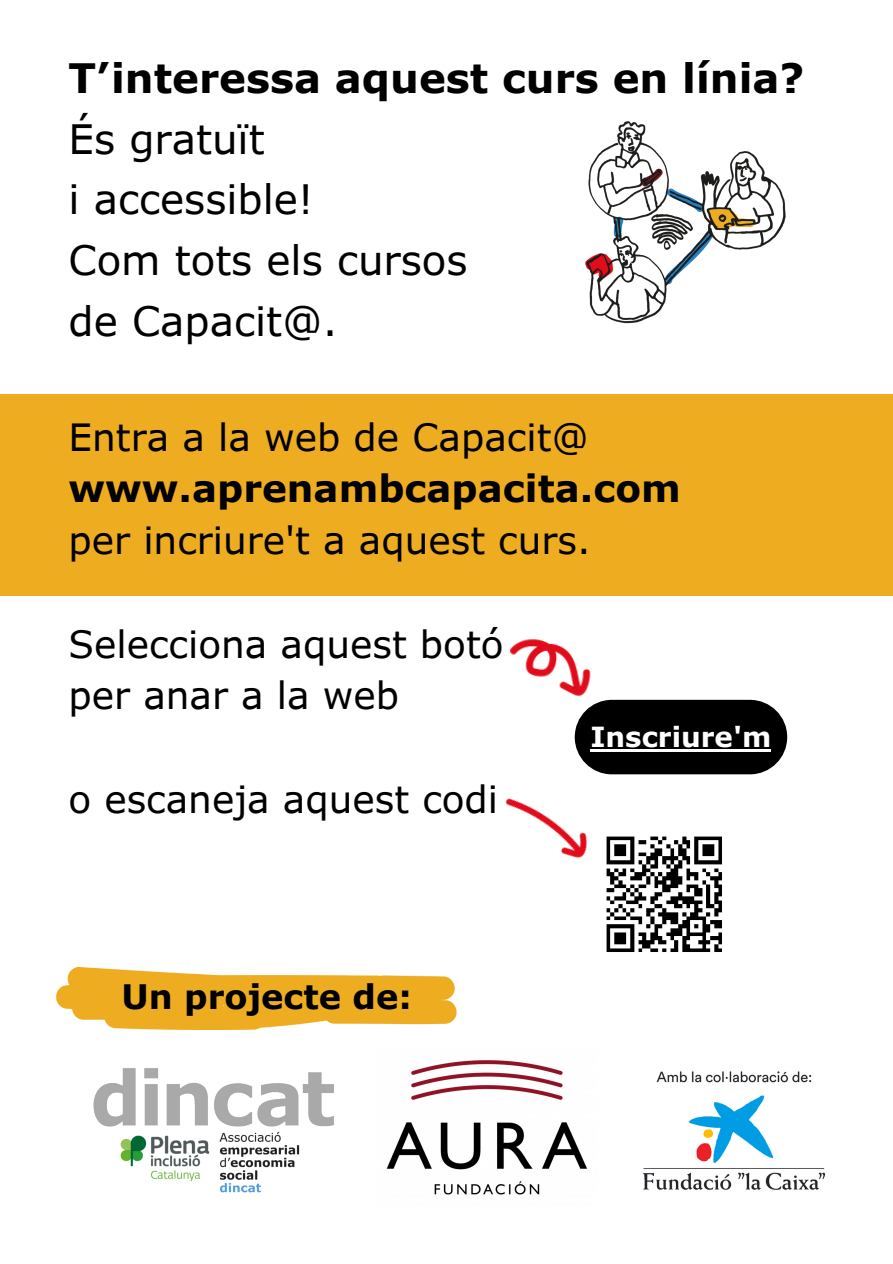
<style>
.page{position:relative;width:893px;height:1264px;background:#fff}
.page>*{position:absolute;margin:0;border:0;box-sizing:border-box;transform-origin:0 0}
.t1{font:40.5px "Verdana Pro";color:#000}
.t2{font:700 40.5px "Verdana Pro";color:#000}
.t3{font:37.5px "Verdana Pro";color:#000}
.t4{font:700 37.5px "Verdana Pro";color:#000}
.t5{font:700 33.6px "Verdana Pro";color:#000}
.t6{font:700 27.6px "Verdana Pro";color:#fff}
</style>
<div class="page">
<div style="left:0;top:393px;width:892px;height:202px;background:#eeac21"></div>
<div style="left:574px;top:699px;width:213px;height:75px;background:#000;border-radius:37px"></div>
<img style="left:510px;top:639px;width:90px;height:64px">
<img style="left:505px;top:770px;width:100px;height:88px">
<img style="left:590px;top:820px;width:132px;height:132px">
<hr style="left:590px;top:749px;width:181px;height:2px;background:#fff">
<img style="left:93px;top:1068px;width:241px;height:125px">
<img style="left:386px;top:1060px;width:202px;height:135px">
<img style="left:56px;top:967px;width:401px;height:62px">
<img style="left:642px;top:1071px;width:184px;height:119px">
<img style="left:585px;top:121px;width:201px;height:203px">
<p class="t2" style="left:68px;top:52px;width:737px">T’interessa aquest curs en línia?</p>
<p class="t1" style="left:68px;top:113px;width:198px">És gratuït</p>
<p class="t1" style="left:68px;top:174px;width:247px">i accessible!</p>
<p class="t1" style="left:68px;top:234px;width:400px">Com tots els cursos</p>
<p class="t1" style="left:68px;top:295px;width:270px">de Capacit@.</p>
<p class="t3" style="left:68px;top:413px;width:522px">Entra a la web de Capacit@</p>
<p class="t4" style="left:68px;top:465px;width:614px">www.aprenambcapacita.com</p>
<p class="t3" style="left:68px;top:516px;width:523px">per incriure't a aquest curs.</p>
<p class="t3" style="left:68px;top:620px;width:436px">Selecciona aquest botó</p>
<p class="t3" style="left:68px;top:671px;width:332px">per anar a la web</p>
<p class="t3" style="left:68px;top:775px;width:431px">o escaneja aquest codi</p>
<p class="t5" style="left:121px;top:975px;width:292px">Un projecte de:</p>
<p class="t6" style="left:590px;top:719px;width:182px">Inscriure'm</p>
</div>
